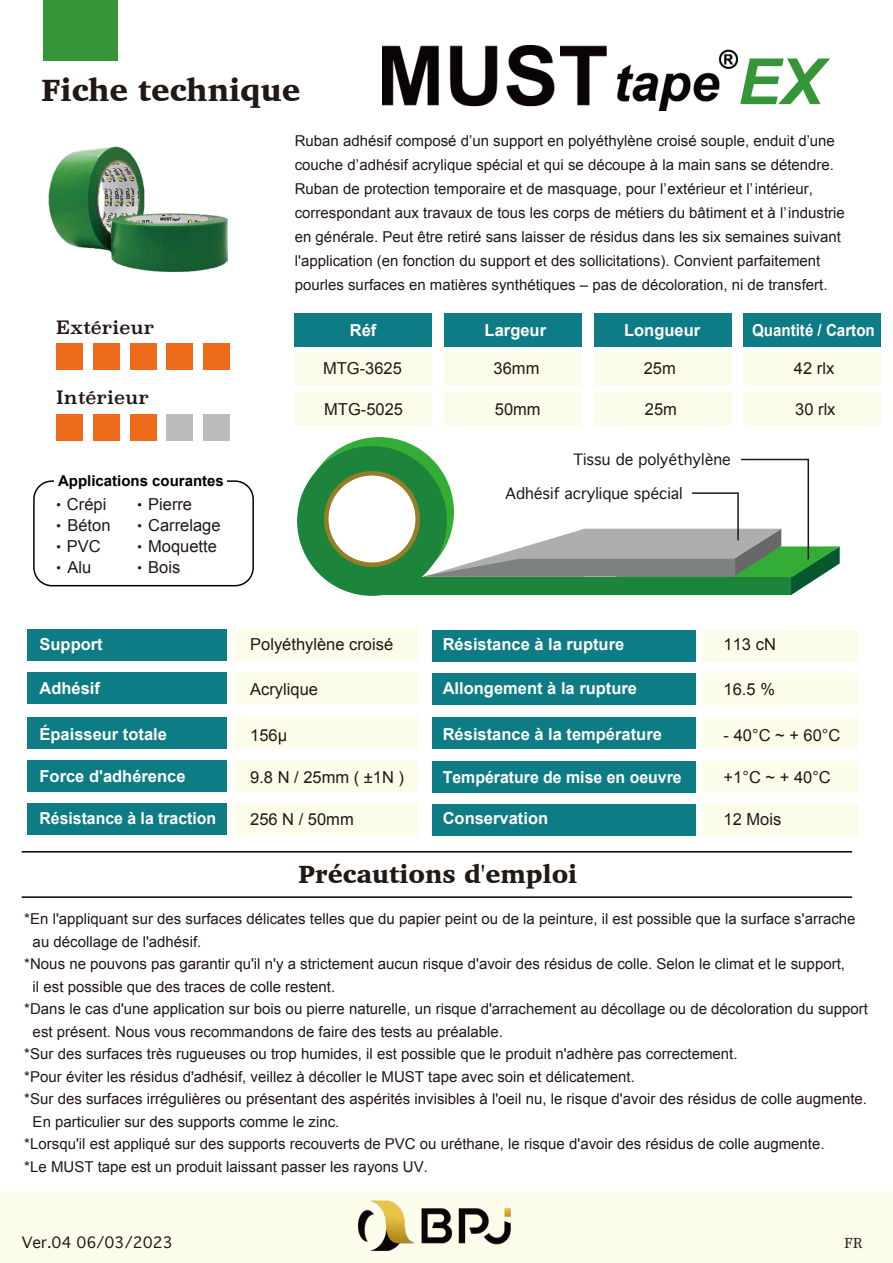
<style>
.page{position:relative;width:893px;height:1263px;background:#fff}
.page>*{position:absolute;margin:0;border:0;box-sizing:border-box;transform-origin:0 0}
.t1{font:italic 700 63.75px "Arial";color:#369539}
.t2{font:900 31.5px "Charter";color:#221815}
.t3{font:900 25.5px "Charter";color:#221815}
.t4{font:18px "Superclarendon";color:#221815}
.t5{font:16.5px/21px "Arial";color:#221815}
.t6{font:700 16.5px "Arial";color:#fff}
.t7{font:700 16.5px "Arial";color:#fff;scale:.96 1}
.t8{font:700 16.5px "Arial";color:#fff;scale:.92 1}
.t9{font:15px/24px "Arial";color:#221815}
.t10{font:15px "Geneva";color:#221815}
.t11{font:700 15px "Arial";color:#040000}
.s1{font-family:"Koz Go Pr 6 N"}
</style>
<div class="page">
<div style="left:0;top:1192px;width:893px;height:71px;background:#fcfceb"></div>
<img style="left:357px;top:1200px;width:154px;height:51px">
<img style="left:383px;top:45px;width:355px;height:66px">
<div style="left:43px;top:0;width:75px;height:61px;background:#369539"></div>
<div style="left:56px;top:344px;width:27px;height:26px;background:#ed6b1a"></div>
<div style="left:204px;top:344px;width:26px;height:26px;background:#ed6b1a"></div>
<div style="left:167px;top:344px;width:26px;height:26px;background:#ed6b1a"></div>
<div style="left:130px;top:344px;width:26px;height:26px;background:#ed6b1a"></div>
<div style="left:93px;top:344px;width:26px;height:26px;background:#ed6b1a"></div>
<div style="left:56px;top:414px;width:27px;height:26px;background:#ed6b1a"></div>
<div style="left:204px;top:414px;width:26px;height:26px;background:#bcbbbb"></div>
<div style="left:167px;top:414px;width:26px;height:26px;background:#bcbbbb"></div>
<div style="left:130px;top:414px;width:26px;height:26px;background:#ed6b1a"></div>
<div style="left:93px;top:414px;width:26px;height:26px;background:#ed6b1a"></div>
<div style="left:295px;top:314px;width:137px;height:33px;background:#0d7c84"></div>
<div style="left:295px;top:352px;width:137px;height:34px;background:#fcfceb"></div>
<div style="left:295px;top:393px;width:137px;height:33px;background:#fcfceb"></div>
<div style="left:444px;top:314px;width:138px;height:33px;background:#0d7c84"></div>
<div style="left:444px;top:352px;width:138px;height:34px;background:#fcfceb"></div>
<div style="left:444px;top:393px;width:138px;height:33px;background:#fcfceb"></div>
<div style="left:594px;top:314px;width:137px;height:33px;background:#0d7c84"></div>
<div style="left:594px;top:352px;width:137px;height:34px;background:#fcfceb"></div>
<div style="left:594px;top:393px;width:137px;height:33px;background:#fcfceb"></div>
<div style="left:744px;top:314px;width:137px;height:33px;background:#0d7c84"></div>
<div style="left:744px;top:352px;width:137px;height:34px;background:#fcfceb"></div>
<div style="left:744px;top:393px;width:137px;height:33px;background:#fcfceb"></div>
<div style="left:33px;top:480px;width:221px;height:106px;border:2px solid #040000;border-radius:18px"></div>
<div style="left:54px;top:465px;width:173px;height:28px;background:#fff"></div>
<div style="left:368px;top:577px;width:424px;height:18px;background:#1c843b"></div>
<div style="left:304px;top:437px;width:150px;height:150px;background:#34ad37;border-radius:50%"></div>
<div style="left:297px;top:446px;width:150px;height:150px;background:#1c843b;border-radius:50%"></div>
<div style="left:326px;top:473px;width:92px;height:92px;background:#fff;border-radius:50%"></div>
<div style="left:324px;top:471px;width:96px;height:96px;border:4px solid #967e27;border-radius:50%"></div>
<svg style="left:422px;top:458px;width:418px;height:137px"></svg>
<hr style="left:22px;top:851px;width:830px;height:1px;background:#050101">
<hr style="left:22px;top:896px;width:830px;height:2px;background:#050101">
<div style="left:28px;top:629px;width:199px;height:31px;background:#0d7c84"></div>
<div style="left:235px;top:629px;width:184px;height:31px;background:#fcfceb"></div>
<div style="left:432px;top:630px;width:263px;height:31px;background:#0d7c84"></div>
<div style="left:702px;top:630px;width:157px;height:31px;background:#fcfceb"></div>
<div style="left:28px;top:672px;width:199px;height:32px;background:#0d7c84"></div>
<div style="left:235px;top:672px;width:184px;height:32px;background:#fcfceb"></div>
<div style="left:432px;top:673px;width:263px;height:32px;background:#0d7c84"></div>
<div style="left:702px;top:673px;width:157px;height:32px;background:#fcfceb"></div>
<div style="left:28px;top:717px;width:199px;height:31px;background:#0d7c84"></div>
<div style="left:235px;top:717px;width:184px;height:31px;background:#fcfceb"></div>
<div style="left:432px;top:718px;width:263px;height:31px;background:#0d7c84"></div>
<div style="left:702px;top:718px;width:157px;height:31px;background:#fcfceb"></div>
<div style="left:28px;top:760px;width:199px;height:32px;background:#0d7c84"></div>
<div style="left:235px;top:760px;width:184px;height:32px;background:#fcfceb"></div>
<div style="left:432px;top:761px;width:263px;height:31px;background:#0d7c84"></div>
<div style="left:702px;top:761px;width:157px;height:31px;background:#fcfceb"></div>
<div style="left:28px;top:803px;width:199px;height:31px;background:#0d7c84"></div>
<div style="left:235px;top:803px;width:184px;height:31px;background:#fcfceb"></div>
<div style="left:432px;top:804px;width:263px;height:31px;background:#0d7c84"></div>
<div style="left:702px;top:804px;width:157px;height:31px;background:#fcfceb"></div>
<img style="left:48px;top:147px;width:179px;height:124px">
<h1 class="t1" style="left:738px;top:40px;width:87px">EX</h1>
<p class="t9" style="left:295px;top:129px;width:552px">Ruban adhésif composé d’un support en polyéthylène croisé souple, enduit d’une couche d’adhésif acrylique spécial et qui se découpe à la main sans se détendre.<br>Ruban de protection temporaire et de masquage, pour l’extérieur et l’intérieur, correspondant aux travaux de tous les corps de métiers du bâtiment et à l’industrie en générale. Peut être retiré sans laisser de résidus dans les six semaines suivant l'application (en fonction du support et des sollicitations). Convient parfaitement pourles surfaces en matières synthétiques – pas de décoloration, ni de transfert.</p>
<h2 class="t2" style="left:42px;top:71px;width:260px">Fiche technique</h2>
<p class="t4" style="left:56px;top:315px;width:100px">Extérieur</p>
<p class="t4" style="left:56px;top:385px;width:94px">Intérieur</p>
<p class="t11" style="left:58px;top:470px;width:167px">Applications courantes</p>
<p class="t5" style="left:50px;top:494px;width:62px"><span class="s1">・</span>Crépi<span class="s1">・</span> Béton<span class="s1">・</span>PVC<span class="s1">・</span> Alu</p>
<p class="t5" style="left:132px;top:494px;width:90px"><span class="s1">・</span>Pierre<span class="s1">・</span>Carrelage<span class="s1">・</span>Moquette<span class="s1">・</span>Bois</p>
<p class="t6" style="left:40px;top:633px;width:65px">Support</p>
<p class="t6" style="left:40px;top:678px;width:62px">Adhésif</p>
<p class="t6" style="left:40px;top:723px;width:129px">Épaisseur totale</p>
<p class="t6" style="left:40px;top:765px;width:148px">Force d'adhérence</p>
<p class="t7" style="left:39px;top:807px;width:186px">Résistance à la traction</p>
<p class="t6" style="left:350px;top:319px;width:28px">Réf</p>
<p class="t6" style="left:485px;top:319px;width:63px">Largeur</p>
<p class="t6" style="left:624px;top:319px;width:78px">Longueur</p>
<p class="t8" style="left:752px;top:319px;width:135px">Quantité / Carton</p>
<p class="t5" style="left:323px;top:358px;width:80px">MTG-3625</p>
<p class="t5" style="left:324px;top:399px;width:80px">MTG-5025</p>
<p class="t5" style="left:494px;top:358px;width:47px">36mm</p>
<p class="t5" style="left:495px;top:399px;width:47px">50mm</p>
<p class="t5" style="left:644px;top:358px;width:34px">25m</p>
<p class="t5" style="left:645px;top:399px;width:34px">25m</p>
<p class="t5" style="left:794px;top:358px;width:42px">42 rlx</p>
<p class="t5" style="left:795px;top:399px;width:42px">30 rlx</p>
<p class="t10" style="left:573px;top:451px;width:159px">Tissu de polyéthylène</p>
<p class="t10" style="left:505px;top:485px;width:179px">Adhésif acrylique spécial</p>
<p class="t5" style="left:250px;top:634px;width:145px">Polyéthylène croisé</p>
<p class="t5" style="left:250px;top:679px;width:69px">Acrylique</p>
<p class="t5" style="left:250px;top:724px;width:39px">156μ</p>
<p class="t5" style="left:250px;top:767px;width:155px">9.8 N / 25mm ( ±1N )</p>
<p class="t5" style="left:250px;top:809px;width:105px">256 N / 50mm</p>
<p class="t6" style="left:443px;top:633px;width:183px">Résistance à la rupture</p>
<p class="t6" style="left:443px;top:678px;width:196px">Allongement à la rupture</p>
<p class="t6" style="left:443px;top:723px;width:221px">Résistance à la température</p>
<p class="t7" style="left:443px;top:766px;width:250px">Température de mise en oeuvre</p>
<p class="t5" style="left:724px;top:634px;width:54px">113 cN</p>
<p class="t5" style="left:724px;top:679px;width:53px">16.5 %</p>
<p class="t5" style="left:724px;top:724px;width:118px">- 40°C ~ + 60°C</p>
<p class="t5" style="left:724px;top:767px;width:109px">+1°C ~ + 40°C</p>
<p class="t6" style="left:443px;top:807px;width:107px">Conservation</p>
<p class="t5" style="left:724px;top:809px;width:59px">12 Mois</p>
<h3 class="t3" style="left:299px;top:858px;width:280px">Précautions d'emploi</h3>
<p class="t9" style="left:24px;top:907px;width:833px">*En l'appliquant sur des surfaces délicates telles que du papier peint ou de la peinture, il est possible que la surface s'arrache</p>
<p class="t9" style="left:33px;top:930px;width:170px">au décollage de l'adhésif.</p>
<p class="t9" style="left:24px;top:952px;width:822px">*Nous ne pouvons pas garantir qu'il n'y a strictement aucun risque d'avoir des résidus de colle. Selon le climat et le support,</p>
<p class="t9" style="left:33px;top:975px;width:304px">il est possible que des traces de colle restent.</p>
<p class="t9" style="left:24px;top:997px;width:845px">*Dans le cas d'une application sur bois ou pierre naturelle, un risque d'arrachement au décollage ou de décoloration du support</p>
<p class="t9" style="left:33px;top:1020px;width:472px">est présent. Nous vous recommandons de faire des tests au préalable.</p>
<p class="t9" style="left:24px;top:1042px;width:715px">*Sur des surfaces très rugueuses ou trop humides, il est possible que le produit n'adhère pas correctement.</p>
<p class="t9" style="left:24px;top:1065px;width:612px">*Pour éviter les résidus d'adhésif, veillez à décoller le MUST tape avec soin et délicatement.</p>
<p class="t9" style="left:24px;top:1087px;width:844px">*Sur des surfaces irrégulières ou présentant des aspérités invisibles à l'oeil nu, le risque d'avoir des résidus de colle augmente.</p>
<p class="t9" style="left:33px;top:1110px;width:308px">En particulier sur des supports comme le zinc.</p>
<p class="t9" style="left:24px;top:1132px;width:802px">*Lorsqu'il est appliqué sur des supports recouverts de PVC ou uréthane, le risque d'avoir des résidus de colle augmente.</p>
<p class="t9" style="left:24px;top:1155px;width:405px">*Le MUST tape est un produit laissant passer les rayons UV.</p>
<p class="t10" style="left:22px;top:1234px;width:153px">Ver.04 06/03/2023</p>
</div>
